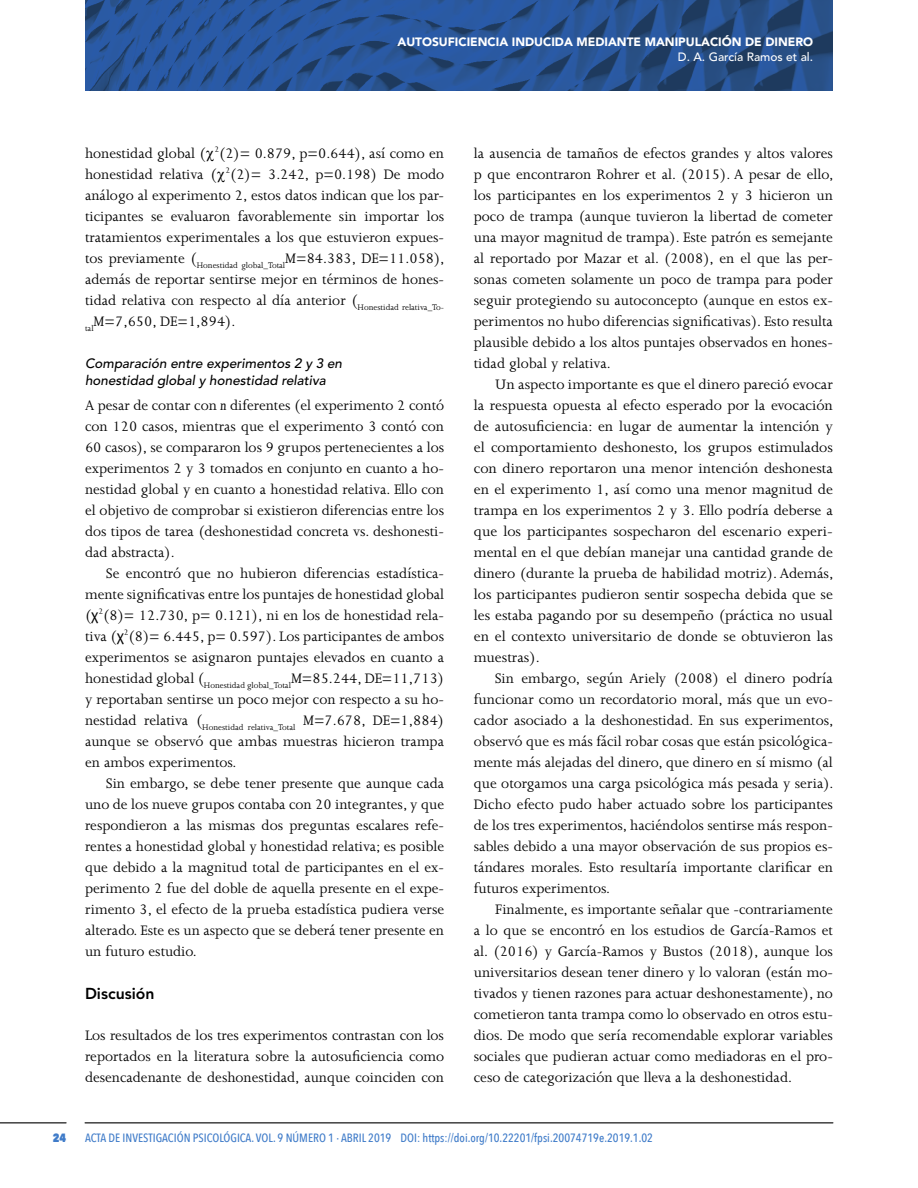
<style>
.page{position:relative;width:918px;height:1188px;background:#fff}
.page>*{position:absolute;margin:0;border:0;box-sizing:border-box;transform-origin:0 0}
.Texto_articulo_sangr{font:15.75px/21px "Joanna MT Std";color:#000;text-align:justify}
.Texto_articulo_1{font:15.75px/21px "Joanna MT Std";color:#000;text-align:justify}
.Subtitulos_1{font:800 15.75px "Avenir LT Std";color:#000}
.Subtitulos_2{font:italic 500 13.5px/17.5px "Avenir LT Std";color:#000}
.t1{font:500 12px "Avenir Next Condensed";color:#407cc9}
.t2{font:900 12px "Avenir LT Std";color:#fff}
.t3{font:500 12px "Avenir LT Std";color:#fff}
.t4{font:800 12px "Avenir Next Condensed";color:#407cc9}
.s1{font-style:italic}
.s2{font-family:"Myriad Pro"}
</style>
<div class="page">
<img style="left:85px;top:0;width:748px;height:91px">
<hr style="left:85px;top:1122px;width:748px;height:1px;background:#000">
<hr style="left:0;top:1122px;width:66px;height:1px;background:#000">
<p class="t2" style="left:397px;top:35px;width:417px">AUTOSUFICIENCIA INDUCIDA MEDIANTE MANIPULACIÓN DE DINERO</p>
<p class="t3" style="left:678px;top:50px;width:137px">D. A. García Ramos et al.</p>
<p class="Texto_articulo_1" style="left:85px;top:143px;width:361px">honestidad global ( <sup>2</sup>(2)= 0.879, p=0.644), así como en honestidad relativa ( <sup>2</sup>(2)= 3.242, p=0.198) De modo análogo al experimento 2, estos datos indican que los par&shy;ticipantes se evaluaron favorablemente sin importar los tratamientos experimentales a los que estuvieron expues&shy;tos previamente (<sub>Honestidad</sub> <sub>global_Total</sub><span class="s1">M</span>=84.383, DE=11.058), además de reportar sentirse mejor en términos de hones&shy;tidad relativa con respecto al día anterior (<sub>Honestidad</sub> <sub>relativa_To&shy;tal</sub><span class="s1">M</span>=7,650, DE=1,894).</p>
<p class="Subtitulos_2" style="left:85px;top:355px;width:259px">Comparación entre experimentos 2 y 3 en honestidad global y honestidad relativa</p>
<p class="Texto_articulo_1" style="left:85px;top:395px;width:361px">A pesar de contar con <span class="s1">n</span> diferentes (el experimento 2 contó con 120 casos, mientras que el experimento 3 contó con 60 casos), se compararon los 9 grupos pertenecientes a los experimentos 2 y 3 tomados en conjunto en cuanto a ho&shy;nestidad global y en cuanto a honestidad relativa. Ello con el objetivo de comprobar si existieron diferencias entre los dos tipos de tarea (deshonestidad concreta vs. deshonesti&shy;dad abstracta).</p>
<p class="Texto_articulo_sangr" style="left:85px;top:563px;width:361px;text-indent:21px">Se encontró que no hubieron diferencias estadística&shy;mente significativas entre los puntajes de honestidad global (<span class="s2">χ</span><sup>2</sup>(8)= 12.730, p= 0.121), ni en los de honestidad rela&shy;tiva (<span class="s2">χ</span><sup>2</sup>(8)= 6.445, p= 0.597). Los participantes de ambos experimentos se asignaron puntajes elevados en cuanto a honestidad global (<sub>Honestidad</sub> <sub>global_Total</sub><span class="s1">M</span>=85.244, DE=11,713) y reportaban sentirse un poco mejor con respecto a su ho&shy;nestidad relativa (<sub>Honestidad</sub> <sub>relativa_Total</sub> <span class="s1">M</span>=7.678, DE=1,884) aunque se observó que ambas muestras hicieron trampa en ambos experimentos.</p>
<p class="Texto_articulo_sangr" style="left:85px;top:773px;width:361px;text-indent:21px">Sin embargo, se debe tener presente que aunque cada uno de los nueve grupos contaba con 20 integrantes, y que respondieron a las mismas dos preguntas escalares refe&shy;rentes a honestidad global y honestidad relativa; es posible que debido a la magnitud total de participantes en el ex&shy;perimento 2 fue del doble de aquella presente en el expe&shy;rimento 3, el efecto de la prueba estadística pudiera verse alterado. Este es un aspecto que se deberá tener presente en un futuro estudio.</p>
<p class="Subtitulos_1" style="left:85px;top:984px;width:71px">Discusión</p>
<p class="Texto_articulo_1" style="left:85px;top:1025px;width:361px">Los resultados de los tres experimentos contrastan con los reportados en la literatura sobre la autosuficiencia como desencadenante de deshonestidad, aunque coinciden con</p>
<p class="Texto_articulo_1" style="left:474px;top:143px;width:361px">la ausencia de tamaños de efectos grandes y altos valores p que encontraron Rohrer et al. (2015). A pesar de ello, los participantes en los experimentos 2 y 3 hicieron un poco de trampa (aunque tuvieron la libertad de cometer una mayor magnitud de trampa). Este patrón es semejante al reportado por Mazar et al. (2008), en el que las per&shy;sonas cometen solamente un poco de trampa para poder seguir protegiendo su autoconcepto (aunque en estos ex&shy;perimentos no hubo diferencias significativas). Esto resulta plausible debido a los altos puntajes observados en hones&shy;tidad global y relativa.</p>
<p class="Texto_articulo_sangr" style="left:474px;top:374px;width:361px;text-indent:21px">Un aspecto importante es que el dinero pareció evocar la respuesta opuesta al efecto esperado por la evocación de autosuficiencia: en lugar de aumentar la intención y el comportamiento deshonesto, los grupos estimulados con dinero reportaron una menor intención deshonesta en el experimento 1, así como una menor magnitud de trampa en los experimentos 2 y 3. Ello podría deberse a que los participantes sospecharon del escenario experi&shy;mental en el que debían manejar una cantidad grande de dinero (durante la prueba de habilidad motriz). Además, los participantes pudieron sentir sospecha debida que se les estaba pagando por su desempeño (práctica no usual en el contexto universitario de donde se obtuvieron las muestras).</p>
<p class="Texto_articulo_sangr" style="left:474px;top:668px;width:361px;text-indent:21px">Sin embargo, según Ariely (2008) el dinero podría funcionar como un recordatorio moral, más que un evo&shy;cador asociado a la deshonestidad. En sus experimentos, observó que es más fácil robar cosas que están psicológica&shy;mente más alejadas del dinero, que dinero en sí mismo (al que otorgamos una carga psicológica más pesada y seria).<br>Dicho efecto pudo haber actuado sobre los participantes de los tres experimentos, haciéndolos sentirse más respon&shy;sables debido a una mayor observación de sus propios es&shy;tándares morales. Esto resultaría importante clarificar en futuros experimentos.</p>
<p class="Texto_articulo_sangr" style="left:474px;top:899px;width:361px;text-indent:21px">Finalmente, es importante señalar que -contrariamente a lo que se encontró en los estudios de García-Ramos et al. (2016) y García-Ramos y Bustos (2018), aunque los universitarios desean tener dinero y lo valoran (están mo&shy;tivados y tienen razones para actuar deshonestamente), no cometieron tanta trampa como lo observado en otros estu&shy;dios. De modo que sería recomendable explorar variables sociales que pudieran actuar como mediadoras en el pro&shy;ceso de categorización que lleva a la deshonestidad.</p>
<p class="t4" style="left:53px;top:1130px;width:15px">24</p>
<p class="t1" style="left:85px;top:1130px;width:570px">ACTA DE INVESTIGACIÓN PSICOLÓGICA. VOL. 9 NÚMERO 1 · ABRIL 2019 DOI: https://doi.org/10.22201/fpsi.20074719e.2019.1.02</p>
</div>
